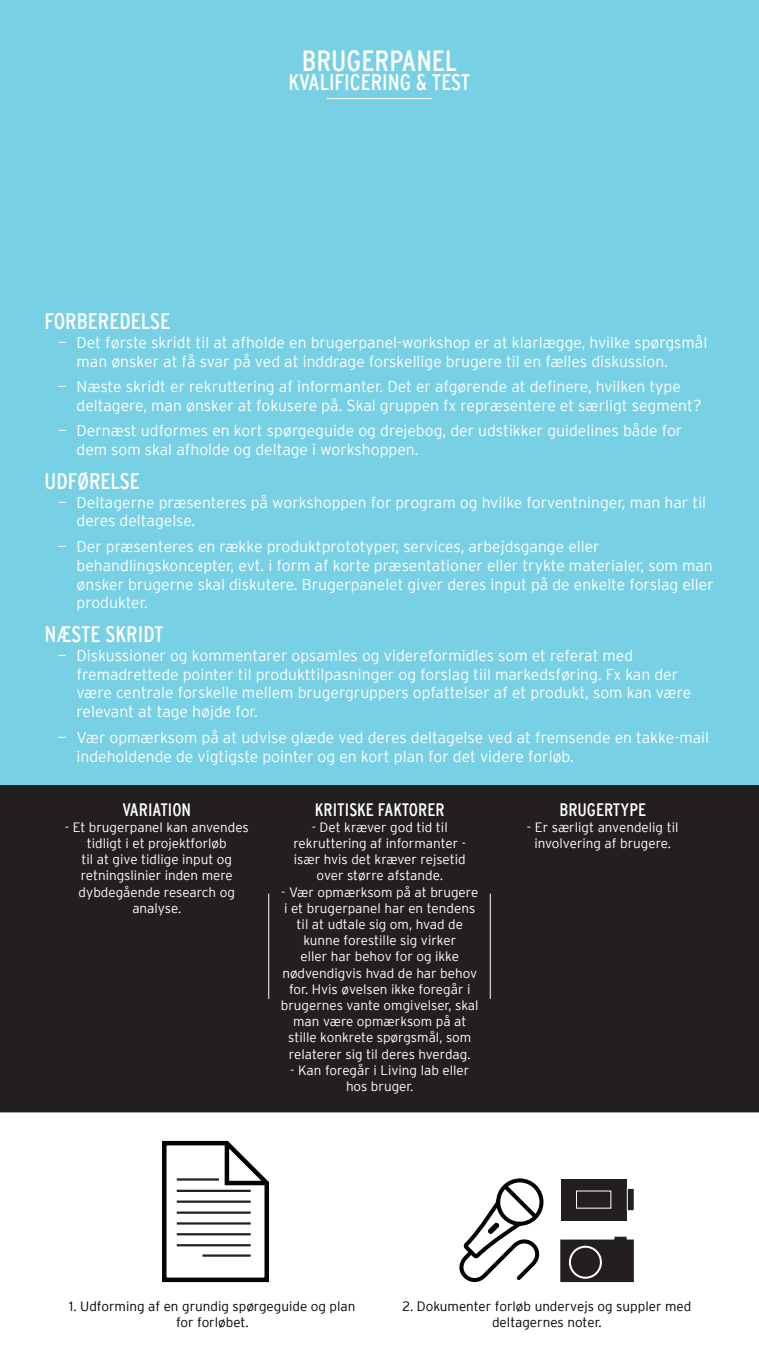
<style>
.page{position:relative;width:759px;height:1365px;background:#fff}
.page>*{position:absolute;margin:0;border:0;box-sizing:border-box;transform-origin:0 0}
.t1{font:condensed 29.25px "Interstate";color:#fff}
.t2{font:condensed 22.5px "Interstate";color:#fff}
.t3{font:condensed 18px "Interstate";color:#fff}
.t4{font:300 15.75px/18.9px "Interstate";color:#fff}
.t5{font:300 13.5px/16.2px "Interstate";color:#fff;text-align:center}
.t6{font:300 13.5px/16.2px "Interstate";color:#000;text-align:center}
</style>
<div class="page">
<div style="left:0;top:785px;width:759px;height:327px;background:#231f20"></div>
<hr style="left:490px;top:894px;width:1px;height:105px;background:#fff">
<hr style="left:268px;top:894px;width:1px;height:105px;background:#fff">
<div style="left:0;top:0;width:759px;height:785px;background:#78d0e4"></div>
<hr style="left:327px;top:98px;width:105px;height:1px;background:#fff">
<svg style="left:162px;top:1140px;width:107px;height:143px"></svg>
<hr style="left:177px;top:1178px;width:42px;height:3px;background:#231f20">
<hr style="left:177px;top:1190px;width:74px;height:2px;background:#231f20">
<hr style="left:177px;top:1200px;width:74px;height:3px;background:#231f20">
<hr style="left:177px;top:1211px;width:74px;height:3px;background:#231f20">
<hr style="left:177px;top:1222px;width:74px;height:2px;background:#231f20">
<hr style="left:177px;top:1233px;width:74px;height:2px;background:#231f20">
<hr style="left:177px;top:1244px;width:74px;height:2px;background:#231f20">
<hr style="left:202px;top:1254px;width:49px;height:3px;background:#231f20">
<svg style="left:459px;top:1178px;width:85px;height:105px"></svg>
<svg style="left:560px;top:1236px;width:74px;height:47px;background:#3d393a"></svg>
<div style="left:569px;top:1246px;width:33px;height:33px;border:2px solid #fff;border-radius:50%"></div>
<div style="left:561px;top:1179px;width:65px;height:41px;background:#231f20"></div>
<div style="left:627px;top:1188px;width:7px;height:23px;background:#231f20"></div>
<div style="left:627px;top:1188px;width:7px;height:23px;border:1px solid #fff"></div>
<h1 class="t1" style="left:302px;top:45px;width:30px">BRUGER</h1>
<h1 class="t1" style="left:389px;top:45px;width:69px">PANEL</h1>
<h2 class="t2" style="left:289px;top:69px;width:66px">KVALIFICERING</h2>
<h2 class="t2" style="left:416px;top:69px;width:26px">&amp; TEST</h2>
<h2 class="t2" style="left:45px;top:309px;width:55px">FORBEREDE</h2>
<h2 class="t2" style="left:141px;top:309px;width:20px">LSE</h2>
<p class="t4" style="left:77px;top:333px;width:632px;text-indent:-19px">— Det første skridt til at afholde en brugerpanel-workshop er at klarlægge, hvilke spørgsmål man ønsker at få svar på ved at inddrage forskellige brugere til en fælles diskussion.</p>
<p class="t4" style="left:77px;top:377px;width:626px;text-indent:-19px">— Næste skridt er rekruttering af informanter. Det er afgørende at definere, hvilken type deltagere, man ønsker at fokusere på. Skal gruppen fx repræsentere et særligt segment?</p>
<p class="t4" style="left:77px;top:421px;width:607px;text-indent:-19px">— Dernæst udformes en kort spørgeguide og drejebog, der udstikker guidelines både for dem som skal afholde og deltage i workshoppen.</p>
<h2 class="t2" style="left:45px;top:468px;width:86px">UDFØRELSE</h2>
<p class="t4" style="left:77px;top:492px;width:631px;text-indent:-19px">— Deltagerne præsenteres på workshoppen for program og hvilke forventninger, man har til deres deltagelse.</p>
<p class="t4" style="left:77px;top:537px;width:639px;text-indent:-19px">— Der præsenteres en række produktprototyper, services, arbejdsgange eller behandlingskoncepter, evt. i form af korte præsentationer eller trykte materialer, som man ønsker brugerne skal diskutere. Brugerpanelet giver deres input på de enkelte forslag eller produkter.</p>
<h2 class="t2" style="left:45px;top:621px;width:12px">NÆSTE</h2>
<h2 class="t2" style="left:105px;top:621px;width:31px">SKRIDT</h2>
<p class="t4" style="left:77px;top:646px;width:616px;text-indent:-19px">— Diskussioner og kommentarer opsamles og videreformidles som et referat med fremadrettede pointer til produkttilpasninger og forslag tiil markedsføring. Fx kan der være centrale forskelle mellem brugergruppers opfattelser af et produkt, som kan være relevant at tage højde for.</p>
<p class="t4" style="left:77px;top:727px;width:634px;text-indent:-19px">— Vær opmærksom på at udvise glæde ved deres deltagelse ved at fremsende en takke-mail indeholdende de vigtigste pointer og en kort plan for det videre forløb.</p>
<p class="t3" style="left:122px;top:799px;width:68px">VARIATION</p>
<p class="t5" style="left:65px;top:819px;width:185px">- Et brugerpanel kan anvendes tidligt i et projektforløb<br>til at give tidlige input og retningslinier inden mere dybdegående research og analyse.</p>
<p class="t3" style="left:315px;top:799px;width:17px">KRITIS</p>
<p class="t3" style="left:357px;top:799px;width:71px">KE FAKTORER</p>
<p class="t5" style="left:293px;top:819px;width:174px">- Det kræver god tid til rekruttering af informanter - især hvis det kræver rejsetid over større afstande.</p>
<p class="t5" style="left:281px;top:884px;width:199px">- Vær opmærksom på at brugere i et brugerpanel har en tendens til at udtale sig om, hvad de kunne forestille sig virker<br>eller har behov for og ikke nødvendigvis hvad de har behov for. Hvis øvelsen ikke foregår i brugernes vante omgivelser, skal man være opmærksom på at stille konkrete spørgsmål, som relaterer sig til deres hverdag.</p>
<p class="t5" style="left:290px;top:1062px;width:180px">- Kan foregår i Living lab eller hos bruger.</p>
<p class="t3" style="left:559px;top:799px;width:19px">BRUGERT</p>
<p class="t3" style="left:621px;top:799px;width:25px">YPE</p>
<p class="t5" style="left:527px;top:819px;width:153px">- Er særligt anvendelig til involvering af brugere.</p>
<p class="t6" style="left:69px;top:1298px;width:288px">1. Udforming af en grundig spørgeguide og plan for forløbet.</p>
<p class="t6" style="left:402px;top:1298px;width:290px">2. Dokumenter forløb undervejs og suppler med deltagernes noter.</p>
</div>
